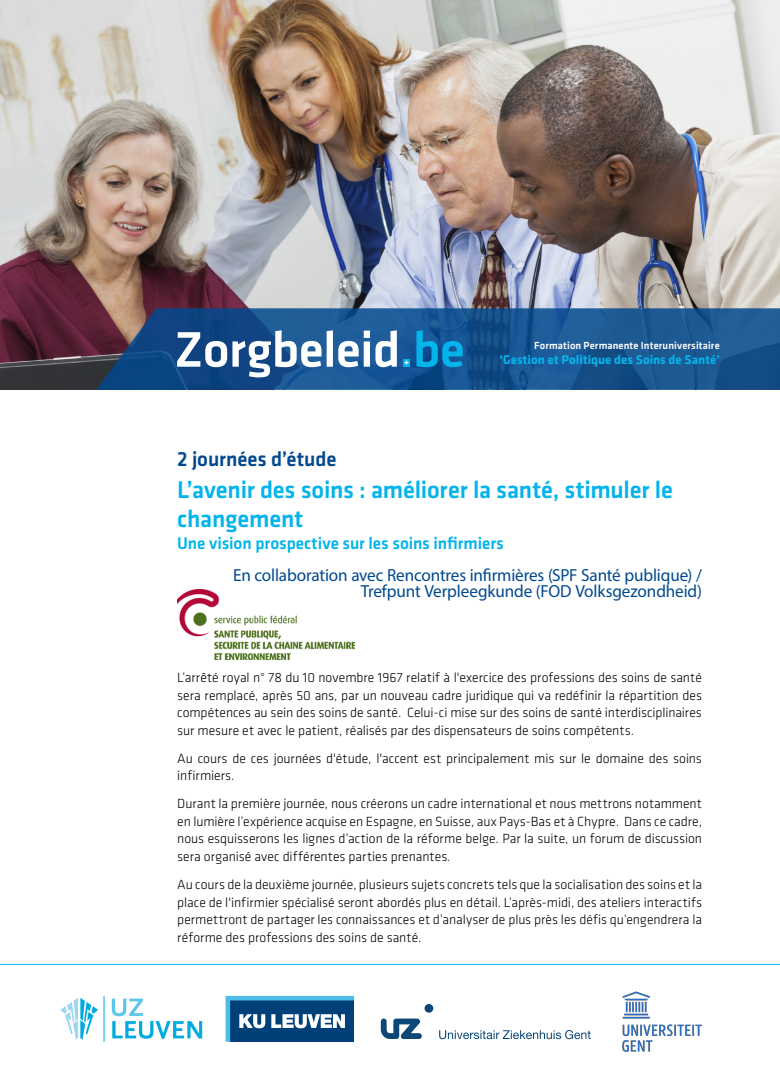
<style>
.page{position:relative;width:780px;height:1088px;background:#fff}
.page>*{position:absolute;margin:0;border:0;box-sizing:border-box;transform-origin:0 0}
.t1{font:500 51.75px "Klavika";letter-spacing:-.01em;color:#fff}
.t2{font:500 25px/28.8px "Klavika";letter-spacing:-.005em;color:#02b4eb}
.t3{font:500 21.25px "Klavika";letter-spacing:-.005em;color:#01498e}
.t4{font:17.5px/16.5px "Myriad Pro";letter-spacing:-.01em;color:#01498e;text-align:right}
.t5{font:500 17.5px "Klavika";letter-spacing:-.005em;color:#02b4eb}
.t6{font:300 13.75px/17.5px "Klavika";letter-spacing:-.005em;color:#000;text-align:justify}
.t7{font:700 13.12px "Klavika";color:#02b4eb}
.t8{font:500 10.62px "Klavika";letter-spacing:.015em;color:#fff}
.t9{font:700 9.88px "Klavika";color:#fff}
.s1{color:#02b4eb}
</style>
<div class="page">
<img style="left:0;top:0;width:780px;height:390px">
<svg style="left:96px;top:308px;width:684px;height:82px"></svg>
<hr style="left:0;top:964px;width:780px;height:1px;background:#02b4eb">
<hr style="left:104px;top:996px;width:1px;height:46px;background:#00abe1">
<svg style="left:112px;top:998px;width:90px;height:41px"></svg>
<svg style="left:60px;top:998px;width:38px;height:42px"></svg>
<svg style="left:225px;top:996px;width:129px;height:46px"></svg>
<div style="left:424px;top:1004px;width:9px;height:9px;background:#0d4778;border-radius:50%"></div>
<svg style="left:381px;top:1018px;width:41px;height:21px"></svg>
<svg style="left:439px;top:1030px;width:151px;height:9px"></svg>
<img style="left:622px;top:991px;width:80px;height:61px">
<img style="left:177px;top:589px;width:177px;height:70px">
<p class="t1" style="left:174px;top:321px;width:292px">Zorgbeleid<span class="s1">.be</span></p>
<p class="t9" style="left:404px;top:357px;width:7px">+</p>
<p class="t8" style="left:534px;top:339px;width:187px">Formation Permanente Interuniversitaire</p>
<p class="t7" style="left:499px;top:353px;width:221px">‘Gestion et Politique des Soins de Santé’</p>
<p class="t3" style="left:177px;top:447px;width:161px">2 journées d’étude</p>
<p class="t2" style="left:177px;top:476px;width:497px">L’avenir des soins : améliorer la santé, stimuler le changement</p>
<p class="t5" style="left:177px;top:534px;width:328px">Une vision prospective sur les soins infirmiers</p>
<p class="t4" style="left:233px;top:566px;width:470px">En collaboration avec Rencontres infirmières (SPF Santé publique) /<br>Trefpunt Verpleegkunde (FOD Volksgezondheid)</p>
<p class="t6" style="left:177px;top:669px;width:526px">L’arrêté royal n° 78 du 10 novembre 1967 relatif à l'exercice des professions des soins de santé sera remplacé, après 50 ans, par un nouveau cadre juridique qui va redéfinir la répartition des compétences au sein des soins de santé. Celui-ci mise sur des soins de santé interdisciplinaires sur mesure et avec le patient, réalisés par des dispensateurs de soins compétents.</p>
<p class="t6" style="left:177px;top:750px;width:526px">Au cours de ces journées d'étude, l'accent est principalement mis sur le domaine des soins infirmiers.</p>
<p class="t6" style="left:177px;top:795px;width:526px">Durant la première journée, nous créerons un cadre international et nous mettrons notamment en lumière l’expérience acquise en Espagne, en Suisse, aux Pays-Bas et à Chypre. Dans ce cadre, nous esquisserons les lignes d’action de la réforme belge. Par la suite, un forum de discussion sera organisé avec différentes parties prenantes.</p>
<p class="t6" style="left:177px;top:876px;width:526px">Au cours de la deuxième journée, plusieurs sujets concrets tels que la socialisation des soins et la place de l'infirmier spécialisé seront abordés plus en détail. L’après-midi, des ateliers interactifs permettront de partager les connaissances et d’analyser de plus près les défis qu’engendrera la réforme des professions des soins de santé.</p>
</div>
